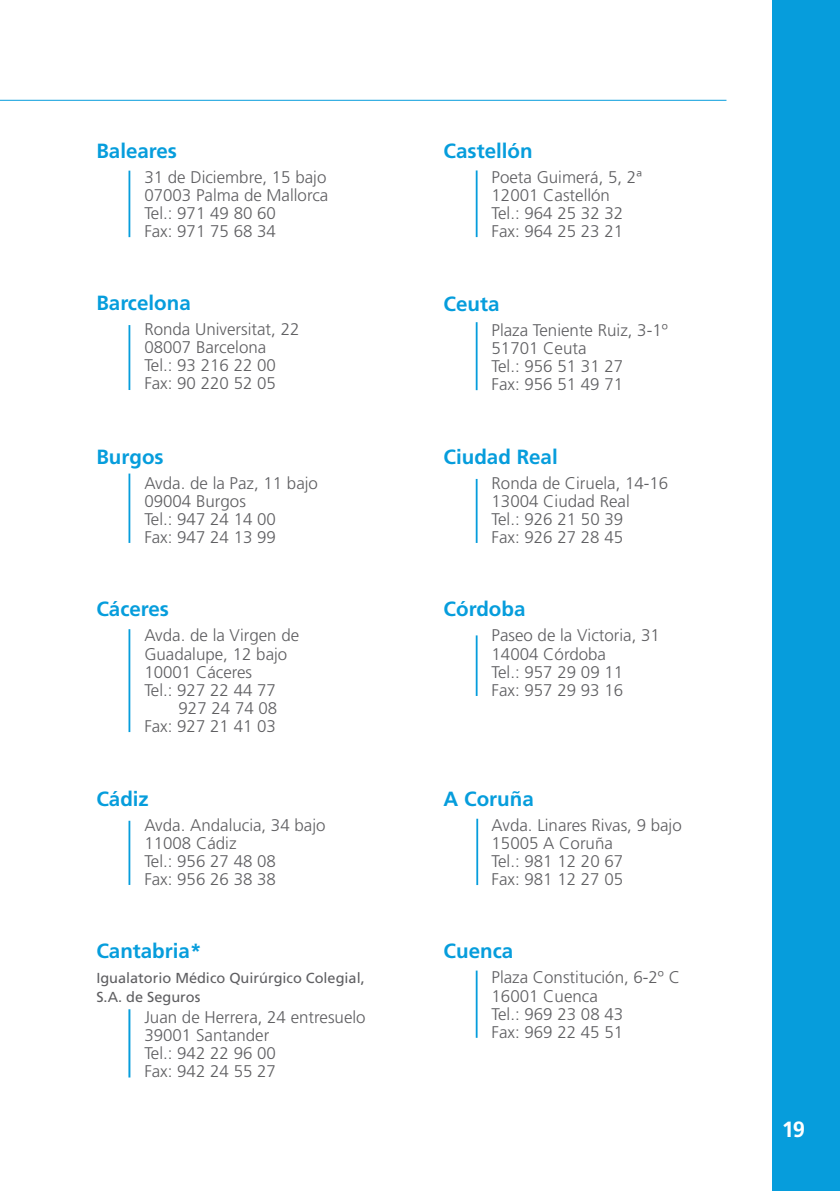
<style>
.page{position:relative;width:840px;height:1191px;background:#fff}
.page>*{position:absolute;margin:0;border:0;box-sizing:border-box;transform-origin:0 0}
.t1{font:700 22px "Frutiger";color:#fff}
.t2{font:700 20.6px "Frutiger";color:#069ddc}
.t3{font:300 17px/18.2px "Frutiger";color:#5f5f62}
.t4{font:14.4px "Frutiger";color:#5f5f62}
</style>
<div class="page">
<div style="left:771px;top:0;width:68px;height:1191px;background:#069ddc"></div>
<hr style="left:0;top:100px;width:726px;height:1px;background:#069ddc">
<hr style="left:128px;top:1009px;width:2px;height:68px;background:#069ddc">
<hr style="left:475px;top:322px;width:2px;height:68px;background:#069ddc">
<hr style="left:475px;top:170px;width:2px;height:67px;background:#069ddc">
<hr style="left:476px;top:818px;width:2px;height:67px;background:#069ddc">
<hr style="left:475px;top:970px;width:2px;height:67px;background:#069ddc">
<hr style="left:128px;top:325px;width:2px;height:65px;background:#069ddc">
<hr style="left:128px;top:171px;width:2px;height:66px;background:#069ddc">
<hr style="left:475px;top:479px;width:2px;height:64px;background:#069ddc">
<hr style="left:475px;top:635px;width:2px;height:61px;background:#069ddc">
<hr style="left:128px;top:629px;width:2px;height:103px;background:#069ddc">
<hr style="left:128px;top:820px;width:2px;height:65px;background:#069ddc">
<hr style="left:128px;top:473px;width:2px;height:70px;background:#069ddc">
<p class="t2" style="left:96px;top:138px;width:82px">Baleares</p>
<p class="t3" style="left:144px;top:168px;width:183px">31 de Diciembre, 15 bajo</p>
<p class="t3" style="left:144px;top:186px;width:185px">07003 Palma de Mallorca</p>
<p class="t3" style="left:144px;top:204px;width:133px">Tel.: 971 49 80 60</p>
<p class="t3" style="left:144px;top:222px;width:133px">Fax: 971 75 68 34</p>
<p class="t2" style="left:96px;top:291px;width:96px">Barcelona</p>
<p class="t3" style="left:144px;top:320px;width:156px">Ronda Universitat, 22</p>
<p class="t3" style="left:144px;top:338px;width:123px">08007 Barcelona</p>
<p class="t3" style="left:144px;top:356px;width:133px">Tel.: 93 216 22 00</p>
<p class="t3" style="left:144px;top:375px;width:133px">Fax: 90 220 52 05</p>
<p class="t2" style="left:96px;top:444px;width:69px">Burgos</p>
<p class="t3" style="left:144px;top:474px;width:175px">Avda. de la Paz, 11 bajo</p>
<p class="t3" style="left:144px;top:492px;width:103px">09004 Burgos</p>
<p class="t3" style="left:144px;top:510px;width:133px">Tel.: 947 24 14 00</p>
<p class="t3" style="left:144px;top:528px;width:133px">Fax: 947 24 13 99</p>
<p class="t2" style="left:96px;top:597px;width:74px">Cáceres</p>
<p class="t3" style="left:144px;top:626px;width:156px">Avda. de la Virgen de</p>
<p class="t3" style="left:144px;top:645px;width:144px">Guadalupe, 12 bajo</p>
<p class="t3" style="left:144px;top:663px;width:109px">10001 Cáceres</p>
<p class="t3" style="left:144px;top:681px;width:133px">Tel.: 927 22 44 77</p>
<p class="t3" style="left:178px;top:699px;width:100px">927 24 74 08</p>
<p class="t3" style="left:144px;top:717px;width:133px">Fax: 927 21 41 03</p>
<p class="t2" style="left:96px;top:786px;width:54px">Cádiz</p>
<p class="t3" style="left:144px;top:816px;width:182px">Avda. Andalucia, 34 bajo</p>
<p class="t3" style="left:144px;top:834px;width:94px">11008 Cádiz</p>
<p class="t3" style="left:144px;top:852px;width:133px">Tel.: 956 27 48 08</p>
<p class="t3" style="left:144px;top:870px;width:133px">Fax: 956 26 38 38</p>
<p class="t2" style="left:96px;top:939px;width:106px">Cantabria*</p>
<p class="t4" style="left:96px;top:970px;width:270px">Igualatorio Médico Quirúrgico Colegial,</p>
<p class="t4" style="left:96px;top:988px;width:105px">S.A. de Seguros</p>
<p class="t3" style="left:144px;top:1008px;width:223px">Juan de Herrera, 24 entresuelo</p>
<p class="t3" style="left:144px;top:1026px;width:126px">39001 Santander</p>
<p class="t3" style="left:144px;top:1044px;width:133px">Tel.: 942 22 96 00</p>
<p class="t3" style="left:144px;top:1062px;width:133px">Fax: 942 24 55 27</p>
<p class="t2" style="left:443px;top:138px;width:90px">Castellón</p>
<p class="t3" style="left:491px;top:168px;width:152px">Poeta Guimerá, 5, 2ª</p>
<p class="t3" style="left:491px;top:186px;width:120px">12001 Castellón</p>
<p class="t3" style="left:491px;top:204px;width:133px">Tel.: 964 25 32 32</p>
<p class="t3" style="left:491px;top:222px;width:133px">Fax: 964 25 23 21</p>
<p class="t2" style="left:443px;top:291px;width:57px">Ceuta</p>
<p class="t3" style="left:491px;top:321px;width:178px">Plaza Teniente Ruiz, 3-1º</p>
<p class="t3" style="left:491px;top:339px;width:96px">51701 Ceuta</p>
<p class="t3" style="left:491px;top:357px;width:133px">Tel.: 956 51 31 27</p>
<p class="t3" style="left:491px;top:375px;width:133px">Fax: 956 51 49 71</p>
<p class="t2" style="left:443px;top:444px;width:116px">Ciudad Real</p>
<p class="t3" style="left:491px;top:474px;width:178px">Ronda de Ciruela, 14-16</p>
<p class="t3" style="left:491px;top:492px;width:140px">13004 Ciudad Real</p>
<p class="t3" style="left:491px;top:510px;width:133px">Tel.: 926 21 50 39</p>
<p class="t3" style="left:491px;top:528px;width:133px">Fax: 926 27 28 45</p>
<p class="t2" style="left:443px;top:597px;width:83px">Córdoba</p>
<p class="t3" style="left:491px;top:626px;width:170px">Paseo de la Victoria, 31</p>
<p class="t3" style="left:491px;top:645px;width:116px">14004 Córdoba</p>
<p class="t3" style="left:491px;top:663px;width:133px">Tel.: 957 29 09 11<br>Fax: 957 29 93 16</p>
<p class="t2" style="left:443px;top:786px;width:92px">A Coruña</p>
<p class="t3" style="left:491px;top:816px;width:192px">Avda. Linares Rivas, 9 bajo</p>
<p class="t3" style="left:491px;top:834px;width:123px">15005 A Coruña</p>
<p class="t3" style="left:491px;top:852px;width:133px">Tel.: 981 12 20 67</p>
<p class="t3" style="left:491px;top:870px;width:133px">Fax: 981 12 27 05</p>
<p class="t2" style="left:443px;top:939px;width:71px">Cuenca</p>
<p class="t3" style="left:491px;top:968px;width:190px">Plaza Constitución, 6-2º C</p>
<p class="t3" style="left:491px;top:986px;width:108px">16001 Cuenca</p>
<p class="t3" style="left:491px;top:1005px;width:133px">Tel.: 969 23 08 43</p>
<p class="t3" style="left:491px;top:1023px;width:133px">Fax: 969 22 45 51</p>
<p class="t1" style="left:781px;top:1116px;width:25px">19</p>
</div>
